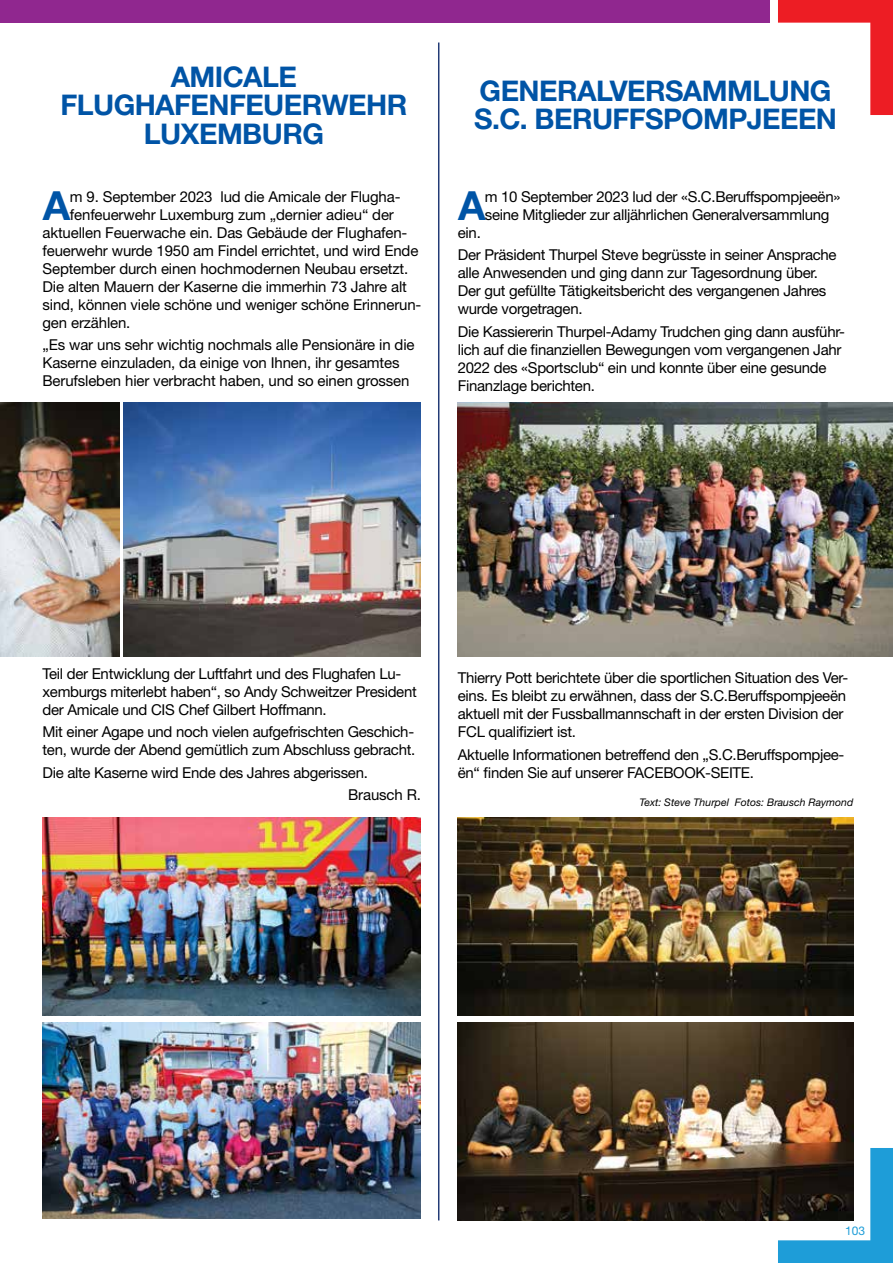
<style>
.page{position:relative;width:893px;height:1263px;background:#fff}
.page>*{position:absolute;margin:0;border:0;box-sizing:border-box;transform-origin:0 0}
.t1{font:700 40.2px "Helvetica Neue LT Std";color:#0054a6}
.t2{font:700 28.5px/28.5px "Helvetica Neue LT Std";letter-spacing:-.02em;color:#0054a6}
.t3{font:15px/18px "Helvetica Neue LT Std";letter-spacing:-.02em;color:#000}
.t4{font:12px "Helvetica Neue LT Std";color:#1e9dd8}
.t5{font:italic 10.5px "Helvetica Neue LT Std";color:#000}
</style>
<div class="page">
<img style="left:458px;top:1023px;width:395px;height:197px">
<img style="left:458px;top:817px;width:395px;height:198px">
<img style="left:458px;top:403px;width:435px;height:254px">
<img style="left:123px;top:403px;width:298px;height:254px">
<img style="left:0;top:403px;width:120px;height:254px">
<img style="left:43px;top:1023px;width:378px;height:195px">
<img style="left:43px;top:817px;width:378px;height:198px">
<hr style="left:438px;top:43px;width:1px;height:1177px;background:#233b76">
<svg style="left:778px;top:1148px;width:115px;height:115px"></svg>
<svg style="left:778px;top:0;width:115px;height:115px"></svg>
<div style="left:0;top:0;width:770px;height:23px;background:#90278f"></div>
<h2 class="t2" style="left:60px;top:62px;width:348px;text-align:center">AMICALE<br>FLUGHAFENFEUERWEHR<br>LUXEMBURG</h2>
<h1 class="t1" style="left:43px;top:181px;width:29px">A</h1>
<p class="t3" style="left:70px;top:188px;width:332px">m 9. September 2023 lud die Amicale der Flugha-</p>
<p class="t3" style="left:70px;top:206px;width:325px">fenfeuerwehr Luxemburg zum „dernier adieu“ der</p>
<p class="t3" style="left:43px;top:224px;width:366px">aktuellen Feuerwache ein. Das Gebäude der Flughafen-</p>
<p class="t3" style="left:43px;top:242px;width:377px">feuerwehr wurde 1950 am Findel errichtet, und wird Ende</p>
<p class="t3" style="left:43px;top:260px;width:367px">September durch einen hochmodernen Neubau ersetzt.</p>
<p class="t3" style="left:43px;top:278px;width:366px">Die alten Mauern der Kaserne die immerhin 73 Jahre alt</p>
<p class="t3" style="left:43px;top:296px;width:380px">sind, können viele schöne und weniger schöne Erinnerun-</p>
<p class="t3" style="left:43px;top:314px;width:89px">gen erzählen.</p>
<p class="t3" style="left:43px;top:336px;width:374px">„Es war uns sehr wichtig nochmals alle Pensionäre in die<br>Kaserne einzuladen, da einige von Ihnen, ihr gesamtes<br>Berufsleben hier verbracht haben, und so einen grossen</p>
<h2 class="t2" style="left:474px;top:76px;width:364px">GENERALVERSAMMLUNG<br>S.C. BERUFFSPOMPJEEEN</h2>
<h1 class="t1" style="left:458px;top:181px;width:29px">A</h1>
<p class="t3" style="left:485px;top:188px;width:357px">m 10 September 2023 lud der «S.C.Beruffspompjeeën» seine Mitglieder zur alljährlichen Generalversammlung</p>
<p class="t3" style="left:458px;top:221px;width:380px;line-height:22.2px">ein.<br>Der Präsident Thurpel Steve begrüsste in seiner Ansprache</p>
<p class="t3" style="left:458px;top:264px;width:370px">alle Anwesenden und ging dann zur Tagesordnung über.<br>Der gut gefüllte Tätigkeitsbericht des vergangenen Jahres wurde vorgetragen.</p>
<p class="t3" style="left:458px;top:322px;width:389px">Die Kassiererin Thurpel-Adamy Trudchen ging dann ausführ&shy;lich auf die finanziellen Bewegungen vom vergangenen Jahr 2022 des «Sportsclub“ ein und konnte über eine gesunde Finanzlage berichten.</p>
<p class="t3" style="left:43px;top:665px;width:376px">Teil der Entwicklung der Luftfahrt und des Flughafen Lu&shy;xemburgs miterlebt haben“, so Andy Schweitzer President der Amicale und CIS Chef Gilbert Hoffmann.</p>
<p class="t3" style="left:43px;top:723px;width:374px">Mit einer Agape und noch vielen aufgefrischten Geschich&shy;ten, wurde der Abend gemütlich zum Abschluss gebracht.</p>
<p class="t3" style="left:348px;top:761px;width:74px;line-height:22.2px;text-indent:-306px">Die alte Kaserne wird Ende des Jahres abgerissen.<br>Brausch R.</p>
<p class="t3" style="left:458px;top:669px;width:392px">Thierry Pott berichtete über die sportlichen Situation des Ver&shy;eins. Es bleibt zu erwähnen, dass der S.C.Beruffspompjeeën aktuell mit der Fussballmannschaft in der ersten Division der FCL qualifiziert ist.</p>
<p class="t3" style="left:458px;top:745px;width:388px">Aktuelle Informationen betreffend den „S.C.Beruffspompjee&shy;ën“ finden Sie auf unserer FACEBOOK-SEITE.</p>
<p class="t5" style="left:639px;top:796px;width:215px">Text: Steve Thurpel Fotos: Brausch Raymond</p>
<p class="t4" style="left:845px;top:1223px;width:22px">103</p>
</div>
